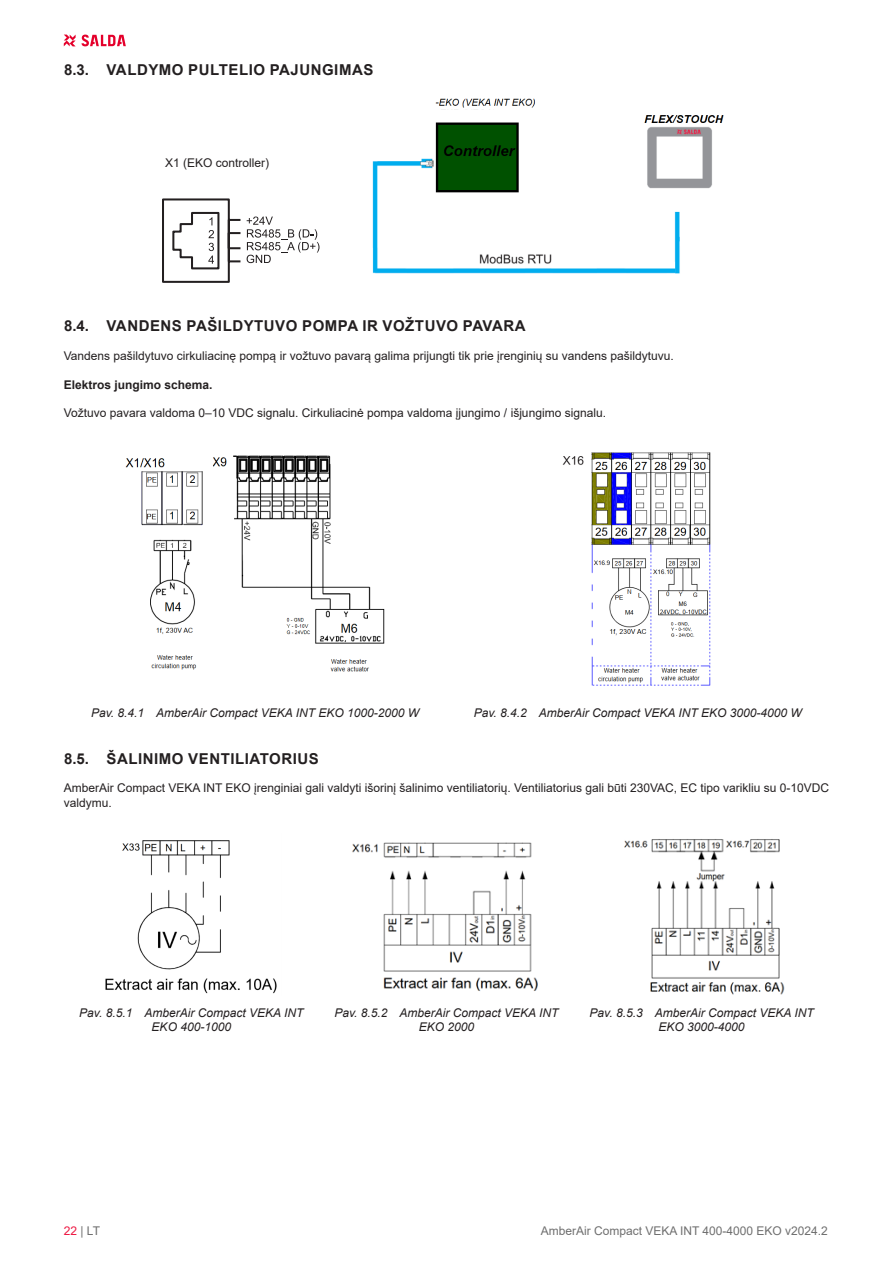
<style>
.page{position:relative;width:893px;height:1263px;background:#fff}
.page>*{position:absolute;margin:0;border:0;box-sizing:border-box;transform-origin:0 0}
.t1{font:700 15px "Arial";letter-spacing:.035em;color:#231f20}
.t2{font:12px/14.4px "Arial";color:#231f20}
.t3{font:italic 12px/14.4px "Arial";color:#231f20;text-align:center}
.t4{font:12px "Arial";color:#6f6f6f}
.t5{font:700 12px "Arial";color:#231f20}
.s1{color:#ed1943}
</style>
<div class="page">
<svg style="left:64px;top:35px;width:12px;height:11px"></svg>
<svg style="left:82px;top:35px;width:44px;height:11px"></svg>
<svg style="left:162px;top:198px;width:157px;height:85px"></svg>
<img style="left:372px;top:98px;width:352px;height:176px">
<div style="left:434px;top:111px;width:65px;height:9px;background:#fff"></div>
<img style="left:125px;top:455px;width:260px;height:217px">
<img style="left:562px;top:452px;width:149px;height:234px">
<img style="left:105px;top:840px;width:172px;height:154px">
<img style="left:352px;top:842px;width:186px;height:149px">
<img style="left:624px;top:839px;width:161px;height:156px">
<p class="t1" style="left:64px;top:59px;width:311px">8.3. VALDYMO PULTELIO PAJUNGIMAS</p>
<p class="t2" style="left:165px;top:155px;width:106px">X1 (EKO controller)</p>
<p class="t1" style="left:64px;top:315px;width:463px">8.4. VANDENS PAŠILDYTUVO POMPA IR VOŽTUVO PAVARA</p>
<p class="t2" style="left:64px;top:348px;width:612px">Vandens pašildytuvo cirkuliacinę pompą ir vožtuvo pavarą galima prijungti tik prie įrenginių su vandens pašildytuvu.</p>
<p class="t5" style="left:64px;top:376px;width:150px">Elektros jungimo schema.</p>
<p class="t2" style="left:64px;top:406px;width:544px">Vožtuvo pavara valdoma 0–10 VDC signalu. Cirkuliacinė pompa valdoma įjungimo / išjungimo signalu.</p>
<p class="t3" style="left:91px;top:706px;width:330px">Pav. 8.4.1 AmberAir Compact VEKA INT EKO 1000-2000 W</p>
<p class="t3" style="left:474px;top:706px;width:330px">Pav. 8.4.2 AmberAir Compact VEKA INT EKO 3000-4000 W</p>
<p class="t1" style="left:64px;top:748px;width:256px">8.5. ŠALINIMO VENTILIATORIUS</p>
<p class="t2" style="left:64px;top:781px;width:767px">AmberAir Compact VEKA INT EKO įrenginiai gali valdyti išorinį šalinimo ventiliatorių. Ventiliatorius gali būti 230VAC, EC tipo varikliu su 0-10VDC valdymu.</p>
<p class="t3" style="left:79px;top:1006px;width:226px">Pav. 8.5.1 AmberAir Compact VEKA INT<br>EKO 400-1000</p>
<p class="t3" style="left:334px;top:1006px;width:226px">Pav. 8.5.2 AmberAir Compact VEKA INT<br>EKO 2000</p>
<p class="t3" style="left:590px;top:1006px;width:226px">Pav. 8.5.3 AmberAir Compact VEKA INT<br>EKO 3000-4000</p>
<p class="t4" style="left:64px;top:1223px;width:38px"><span class="s1">22</span> | LT</p>
<p class="t4" style="left:541px;top:1223px;width:289px">AmberAir Compact VEKA INT 400-4000 EKO v2024.2</p>
</div>
